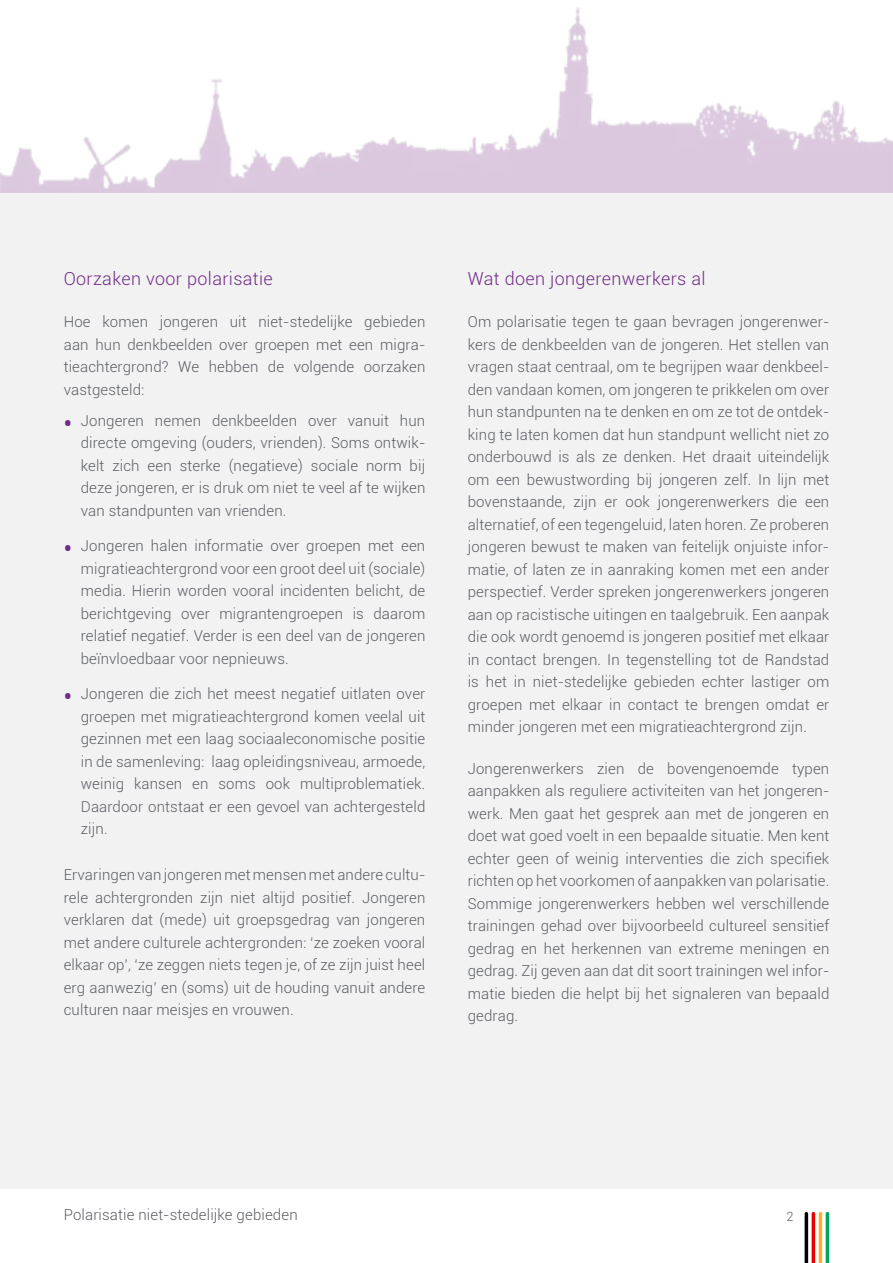
<style>
.page{position:relative;width:893px;height:1263px;background:#fff}
.page>*{position:absolute;margin:0;border:0;box-sizing:border-box;transform-origin:0 0}
.t1{font:300 18px "Roboto";letter-spacing:.02em;color:#712b87}
.t2{font:300 15px/22.5px "Roboto";letter-spacing:.01em;color:#5a5d62;text-align:justify}
.t3{font:300 12.75px "Roboto";color:#5a5d62}
.s1{font-weight:700;font-size:22.5px;color:#712b87}
</style>
<div class="page">
<div style="left:0;top:193px;width:893px;height:995px;background:#f2f2f3"></div>
<svg style="left:805px;top:1212px;width:24px;height:51px"></svg>
<img style="left:0;top:8px;width:893px;height:185px">
<p class="t1" style="left:64px;top:266px;width:211px">Oorzaken voor polarisatie</p>
<p class="t2" style="left:64px;top:310px;width:363px">Hoe komen jongeren uit niet-stedelijke gebieden aan hun denkbeelden over groepen met een migra&shy;tieachtergrond? We hebben de volgende oorzaken vastgesteld:</p>
<p class="t2" style="left:81px;top:409px;width:346px;text-indent:-17px"><span class="s1">•</span> Jongeren nemen denkbeelden over vanuit hun directe omgeving (ouders, vrienden). Soms ontwik&shy;kelt zich een sterke (negatieve) sociale norm bij deze jongeren, er is druk om niet te veel af te wijken van standpunten van vrienden.</p>
<p class="t2" style="left:81px;top:534px;width:346px;text-indent:-17px"><span class="s1">•</span> Jongeren halen informatie over groepen met een migratieachtergrond voor een groot deel uit (sociale) media. Hierin worden vooral incidenten belicht, de berichtgeving over migrantengroepen is daarom relatief negatief. Verder is een deel van de jongeren beïnvloedbaar voor nepnieuws.</p>
<p class="t2" style="left:81px;top:682px;width:346px;text-indent:-17px"><span class="s1">•</span> Jongeren die zich het meest negatief uitlaten over groepen met migratieachtergrond komen veelal uit gezinnen met een laag sociaaleconomische positie in de samenleving: laag opleidingsniveau, armoede, weinig kansen en soms ook multiproblematiek.<br>Daardoor ontstaat er een gevoel van achtergesteld zijn.</p>
<p class="t2" style="left:64px;top:863px;width:363px">Ervaringen van jongeren met mensen met andere cultu&shy;rele achtergronden zijn niet altijd positief. Jongeren verklaren dat (mede) uit groepsgedrag van jongeren met andere culturele achtergronden: ‘ze zoeken vooral elkaar op’, ‘ze zeggen niets tegen je, of ze zijn juist heel erg aanwezig’ en (soms) uit de houding vanuit andere culturen naar meisjes en vrouwen.</p>
<p class="t1" style="left:468px;top:266px;width:239px">Wat doen jongerenwerkers al</p>
<p class="t2" style="left:468px;top:310px;width:363px">Om polarisatie tegen te gaan bevragen jongerenwer&shy;kers de denkbeelden van de jongeren. Het stellen van vragen staat centraal, om te begrijpen waar denkbeel&shy;den vandaan komen, om jongeren te prikkelen om over hun standpunten na te denken en om ze tot de ontdek&shy;king te laten komen dat hun standpunt wellicht niet zo onderbouwd is als ze denken. Het draait uiteindelijk om een bewustwording bij jongeren zelf. In lijn met bovenstaande, zijn er ook jongerenwerkers die een alternatief, of een tegengeluid, laten horen. Ze proberen jongeren bewust te maken van feitelijk onjuiste infor&shy;matie, of laten ze in aanraking komen met een ander perspectief. Verder spreken jongerenwerkers jongeren aan op racistische uitingen en taalgebruik. Een aanpak die ook wordt genoemd is jongeren positief met elkaar in contact brengen. In tegenstelling tot de Randstad is het in niet-stedelijke gebieden echter lastiger om groepen met elkaar in contact te brengen omdat er minder jongeren met een migratieachtergrond zijn.</p>
<p class="t2" style="left:468px;top:757px;width:363px">Jongerenwerkers zien de bovengenoemde typen aanpakken als reguliere activiteiten van het jongeren&shy;werk. Men gaat het gesprek aan met de jongeren en doet wat goed voelt in een bepaalde situatie. Men kent echter geen of weinig interventies die zich specifiek richten op het voorkomen of aanpakken van polarisatie.<br>Sommige jongerenwerkers hebben wel verschillende trainingen gehad over bijvoorbeeld cultureel sensitief gedrag en het herkennen van extreme meningen en gedrag. Zij geven aan dat dit soort trainingen wel infor&shy;matie bieden die helpt bij het signaleren van bepaald gedrag.</p>
<p class="t2" style="left:64px;top:1203px;width:235px">Polarisatie niet-stedelijke gebieden</p>
<p class="t3" style="left:786px;top:1207px;width:9px">2</p>
</div>
